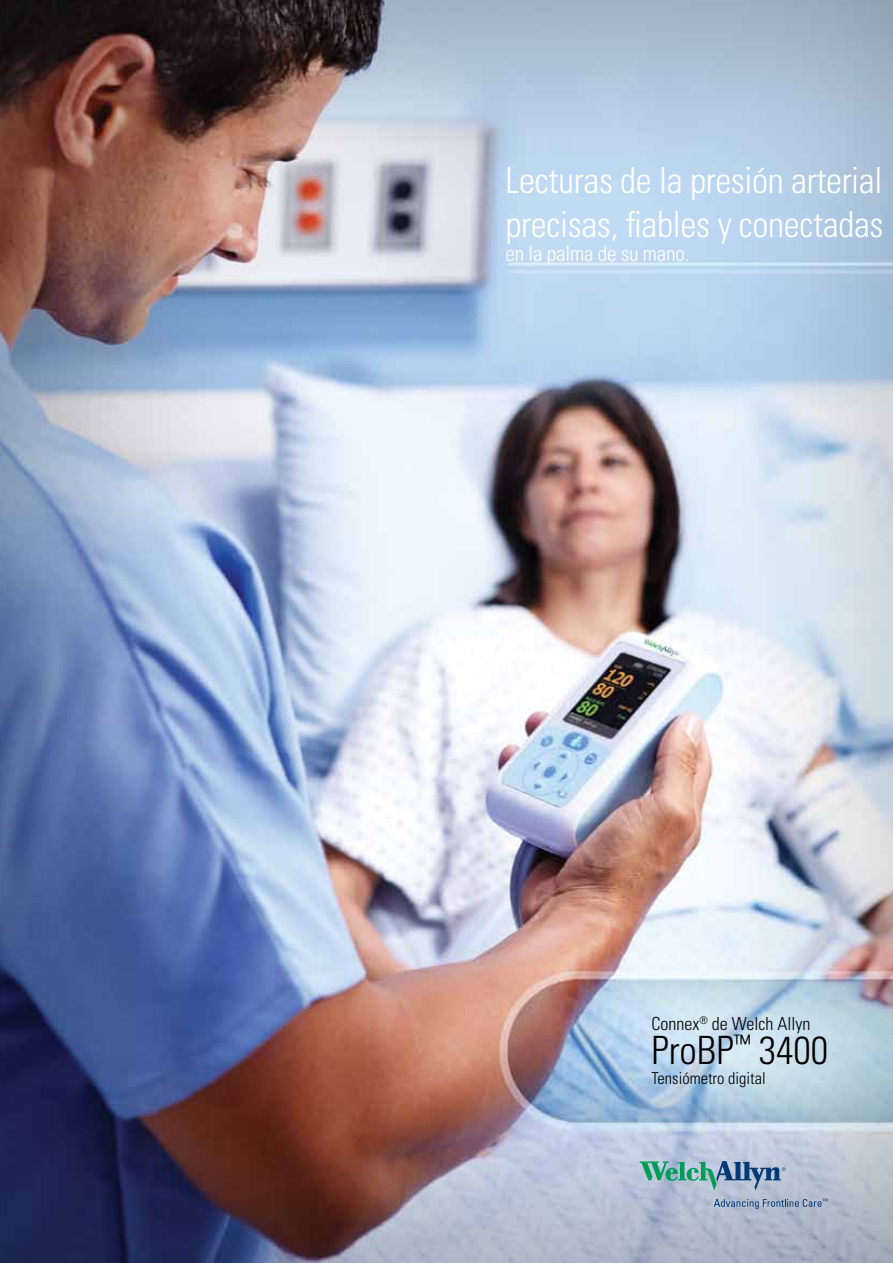
<style>
.page{position:relative;width:893px;height:1263px;background:#fff}
.page>*{position:absolute;margin:0;border:0;box-sizing:border-box;transform-origin:0 0}
.t1{font:300 condensed 39px "Univers";color:#000}
.t2{font:300 condensed 36px/43.2px "Univers";letter-spacing:-.01em;color:#fff}
.t3{font:300 condensed 21.3px "Univers";letter-spacing:-.01em;color:#fff}
.t4{font:300 condensed 18px "Univers";color:#000}
.t5{font:300 condensed 16.5px "Univers";color:#000}
</style>
<div class="page">
<img style="left:0;top:0;width:893px;height:1263px">
<svg style="left:640px;top:1161px;width:146px;height:29px;background:#81a9b5"></svg>
<svg style="left:714px;top:1198px;width:114px;height:11px"></svg>
<p class="t2" style="left:506px;top:159px;width:380px">Lecturas de la presión arterial precisas, fiables y conectadas</p>
<p class="t3" style="left:506px;top:240px;width:185px">en la palma de su mano.</p>
<p class="t4" style="left:651px;top:1013px;width:160px">Connex<sup>®</sup> de Welch Allyn</p>
<p class="t1" style="left:651px;top:1027px;width:178px">ProBP<sup>™</sup> 3400</p>
<p class="t5" style="left:651px;top:1068px;width:116px">Tensiómetro digital</p>
</div>
